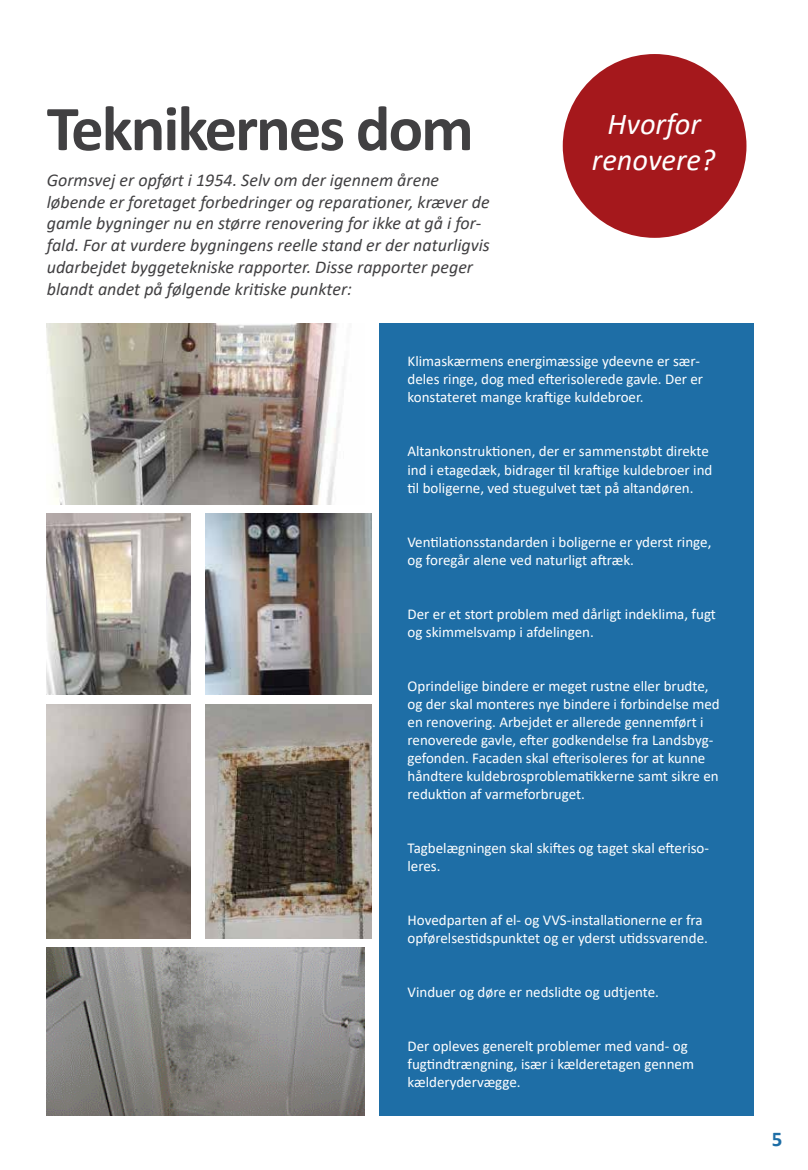
<style>
.page{position:relative;width:808px;height:1170px;background:#fff}
.page>*{position:absolute;margin:0;border:0;box-sizing:border-box;transform-origin:0 0}
.t1{font:700 64.5px "Calibri";letter-spacing:-.03em;color:#414042}
.t2{font:italic 30.45px/36.5px "Calibri";color:#fff;text-align:center}
.t3{font:700 21px "Calibri";color:#1e6ea6}
.t4{font:italic 18px/21.8px "Calibri";color:#414042}
.t5{font:15px/18px "Calibri";color:#fff}
</style>
<div class="page">
<div style="left:380px;top:323px;width:374px;height:792px;background:#1e6ea6"></div>
<div style="left:563px;top:54px;width:183px;height:184px;background:#a5181c;border-radius:50%"></div>
<img style="left:206px;top:704px;width:165px;height:234px">
<img style="left:47px;top:704px;width:144px;height:234px">
<img style="left:47px;top:947px;width:317px;height:168px">
<img style="left:47px;top:323px;width:294px;height:181px">
<img style="left:47px;top:514px;width:144px;height:180px">
<img style="left:206px;top:514px;width:165px;height:180px">
<h1 class="t1" style="left:47px;top:83px;width:428px">Teknikernes dom</h1>
<p class="t4" style="left:47px;top:168px;width:445px">Gormsvej er opført i 1954. Selv om der igennem årene løbende er foretaget forbedringer og reparationer, kræver de gamle bygninger nu en større renovering for ikke at gå i for&shy;fald. For at vurdere bygningens reelle stand er der naturligvis udarbejdet byggetekniske rapporter. Disse rapporter peger blandt andet på følgende kritiske punkter:</p>
<h2 class="t2" style="left:592px;top:104px;width:125px">Hvorfor renovere?</h2>
<p class="t5" style="left:407px;top:352px;width:297px">Klimaskærmens energimæssige ydeevne er sær&shy;deles ringe, dog med efterisolerede gavle. Der er konstateret mange kraftige kuldebroer.</p>
<p class="t5" style="left:407px;top:442px;width:306px">Altankonstruktionen, der er sammenstøbt direkte ind i etagedæk, bidrager til kraftige kuldebroer ind til boligerne, ved stuegulvet tæt på altandøren.</p>
<p class="t5" style="left:407px;top:532px;width:305px">Ventilationsstandarden i boligerne er yderst ringe, og foregår alene ved naturligt aftræk.</p>
<p class="t5" style="left:407px;top:604px;width:310px">Der er et stort problem med dårligt indeklima, fugt og skimmelsvamp i afdelingen.</p>
<p class="t5" style="left:407px;top:676px;width:314px">Oprindelige bindere er meget rustne eller brudte, og der skal monteres nye bindere i forbindelse med en renovering. Arbejdet er allerede gennemført i renoverede gavle, efter godkendelse fra Landsbyg&shy;gefonden. Facaden skal efterisoleres for at kunne håndtere kuldebrosproblematikkerne samt sikre en reduktion af varmeforbruget.</p>
<p class="t5" style="left:407px;top:838px;width:303px">Tagbelægningen skal skiftes og taget skal efteriso&shy;leres.</p>
<p class="t5" style="left:407px;top:910px;width:302px">Hovedparten af el- og VVS-installationerne er fra opførelsestidspunktet og er yderst utidssvarende.</p>
<p class="t5" style="left:407px;top:982px;width:253px">Vinduer og døre er nedslidte og udtjente.</p>
<p class="t5" style="left:407px;top:1036px;width:288px">Der opleves generelt problemer med vand- og fugtindtrængning, især i kælderetagen gennem kælderydervægge.</p>
<h3 class="t3" style="left:772px;top:1123px;width:12px">5</h3>
</div>
